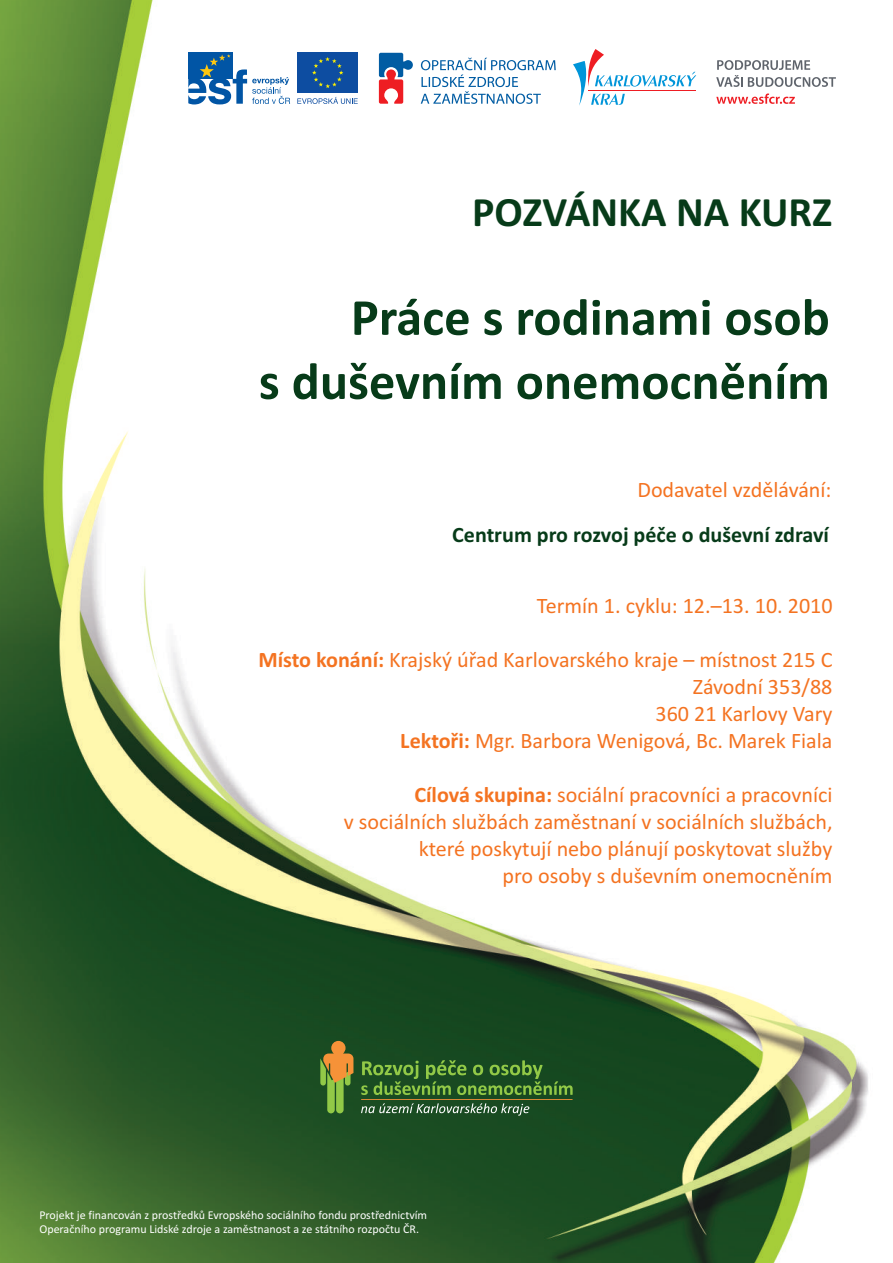
<style>
.page{position:relative;width:893px;height:1263px;background:#fff}
.page>*{position:absolute;margin:0;border:0;box-sizing:border-box;transform-origin:0 0}
.t1{font:700 52.5px/64.1px "Calibri";color:#073b19;text-align:right}
.t2{font:700 42px "Calibri";color:#073b19}
.t3{font:22.05px/27px "Calibri";color:#f47321;text-align:right}
.t4{font:700 22.05px "Calibri";color:#073b19}
.t5{font:12px/14.7px "Calibri";color:#fff}
.s1{font-weight:700}
</style>
<div class="page">
<img style="left:0;top:0;width:868px;height:1263px">
<svg style="left:573px;top:49px;width:123px;height:57px"></svg>
<svg style="left:421px;top:58px;width:135px;height:46px"></svg>
<svg style="left:379px;top:53px;width:34px;height:51px"></svg>
<div style="left:297px;top:53px;width:61px;height:40px;background:#0d4da1"></div>
<svg style="left:312px;top:57px;width:31px;height:31px"></svg>
<svg style="left:297px;top:97px;width:61px;height:7px"></svg>
<svg style="left:716px;top:60px;width:120px;height:27px"></svg>
<svg style="left:716px;top:94px;width:79px;height:10px"></svg>
<div style="left:188px;top:53px;width:45px;height:26px;background:#0155a5"></div>
<svg style="left:188px;top:54px;width:102px;height:50px"></svg>
<svg style="left:320px;top:1041px;width:33px;height:72px;background:#838633"></svg>
<svg style="left:361px;top:1060px;width:212px;height:35px;background:#396c2b"></svg>
<svg style="left:361px;top:1103px;width:168px;height:12px;background:#4b7252"></svg>
<hr style="left:361px;top:1099px;width:212px;height:1px;background:#f69238">
<h2 class="t2" style="left:472px;top:195px;width:361px">POZVÁNKA NA KURZ</h2>
<h1 class="t1" style="left:259px;top:290px;width:573px">Práce s rodinami osob<br>s duševním onemocněním</h1>
<p class="t3" style="left:637px;top:477px;width:196px">Dodavatel vzdělávání:</p>
<p class="t4" style="left:452px;top:525px;width:378px">Centrum pro rozvoj péče o duševní zdraví</p>
<p class="t3" style="left:537px;top:594px;width:297px">Termín 1. cyklu: 12.–13. 10. 2010</p>
<p class="t3" style="left:258px;top:648px;width:576px"><span class="s1">Místo konání:</span> Krajský úřad Karlovarského kraje – místnost 215 C Závodní 353/88<br>360 21 Karlovy Vary<br><span class="s1">Lektoři:</span> Mgr. Barbora Wenigová, Bc. Marek Fiala</p>
<p class="t3" style="left:344px;top:783px;width:490px"><span class="s1">Cílová skupina:</span> sociální pracovníci a pracovníci<br>v sociálních službách zaměstnaní v sociálních službách, které poskytují nebo plánují poskytovat služby<br>pro osoby s duševním onemocněním</p>
<p class="t5" style="left:39px;top:1208px;width:389px">Projekt je financován z prostředků Evropského sociálního fondu prostřednictvím<br>Operačního programu Lidské zdroje a zaměstnanost a ze státního rozpočtu ČR.</p>
</div>
